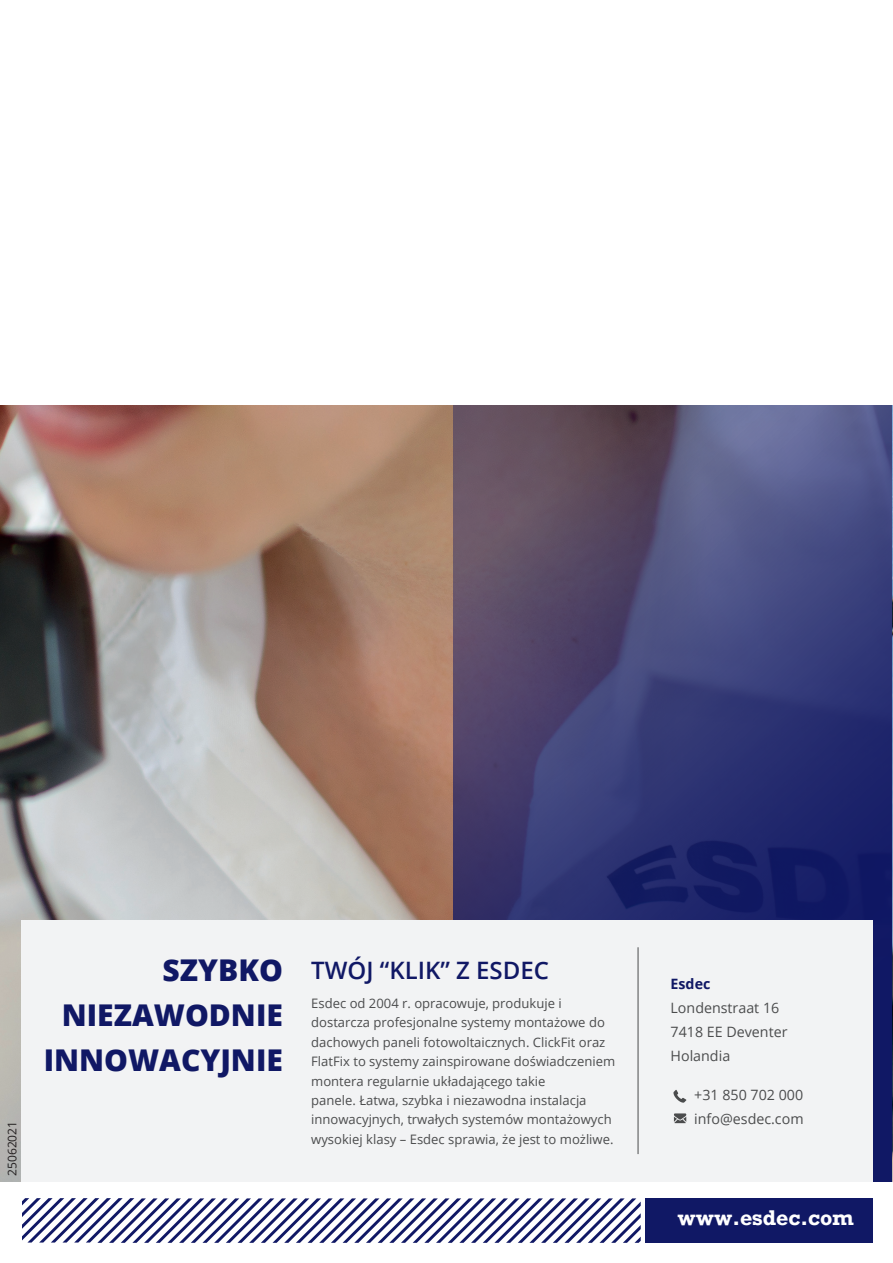
<style>
.page{position:relative;width:893px;height:1263px;background:#fff}
.page>*{position:absolute;margin:0;border:0;box-sizing:border-box;transform-origin:0 0}
.t1{font:800 30px/45px "Open Sans";color:#101865;text-align:right}
.t2{font:600 24px "Open Sans";color:#101865}
.t3{font:700 19.95px "Rockwell";color:#fff}
.t4{font:14.25px/24px "Open Sans";color:#4b4c4d}
.t5{font:13.05px/19.5px "Open Sans";color:#4b4c4d}
.t6{font:12px "Open Sans";color:#231f20}
.s1{font-weight:700;color:#101865}
</style>
<div class="page">
<svg style="left:22px;top:1198px;width:851px;height:45px"></svg>
<img style="left:0;top:405px;width:453px;height:776px">
<svg style="left:453px;top:405px;width:439px;height:776px;background:#414172"></svg>
<hr style="left:892px;top:405px;width:1px;height:776px;background:#101865">
<div style="left:21px;top:920px;width:851px;height:261px;background:#f2f3f4"></div>
<svg style="left:673px;top:1090px;width:13px;height:13px"></svg>
<svg style="left:674px;top:1113px;width:12px;height:10px"></svg>
<hr style="left:638px;top:947px;width:1px;height:207px;background:#4b4c4d">
<p class="t6" style="left:4px;top:1176px;width:56px;rotate:-90deg">25062021</p>
<p class="t1" style="left:44px;top:946px;width:241px">SZYBKO<br>NIEZAWODNIE<br>INNOWACYJNIE</p>
<p class="t2" style="left:311px;top:954px;width:239px">TWÓJ “KLIK” Z ESDEC</p>
<p class="t5" style="left:311px;top:993px;width:305px">Esdec od 2004 r. opracowuje, produkuje i dostarcza profesjonalne systemy montażowe do dachowych paneli fotowoltaicznych. ClickFit oraz FlatFix to systemy zainspirowane doświadczeniem montera regularnie układającego takie<br>panele. Łatwa, szybka i niezawodna instalacja innowacyjnych, trwałych systemów montażowych wysokiej klasy – Esdec sprawia, że jest to możliwe.</p>
<p class="t4" style="left:671px;top:971px;width:118px"><span class="s1">Esdec<br></span>Londenstraat 16<br>7418 EE Deventer<br>Holandia</p>
<p class="t4" style="left:694px;top:1082px;width:111px">+31 850 702 000 info@esdec.com</p>
<p class="t3" style="left:677px;top:1205px;width:178px">www.esdec.com</p>
</div>
